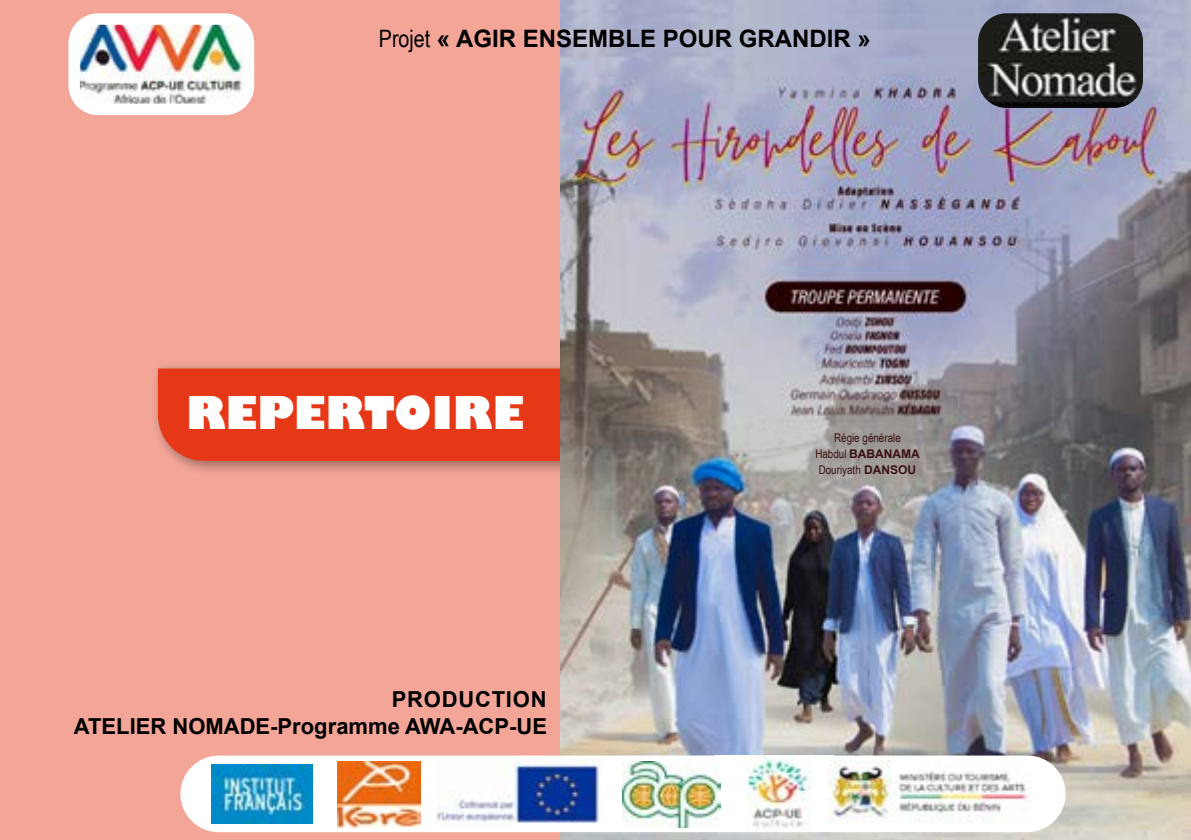
<style>
.page{position:relative;width:1191px;height:840px;background:#fff}
.page>*{position:absolute;margin:0;border:0;box-sizing:border-box;transform-origin:0 0}
.t1{font:800 44px "Gill Sans";color:#fff}
.t2{font:700 24px "Arial";color:#000}
.t3{font:700 22px/26.4px "Arial";color:#000;text-align:right}
.t4{font:12px "Arial Narrow";color:#3b1012}
.t5{font:700 12px "Arial";color:#3b1012}
.s1{font-family:"Arial Narrow";font-weight:400}
.s2{font-family:"Arial";font-weight:700}
</style>
<div class="page">
<div style="left:0;top:0;width:561px;height:839px;background:#f3a698"></div>
<img style="left:80px;top:25px;width:162px;height:78px">
<div style="left:68px;top:13px;width:186px;height:102px;border:11px solid #fff;border-radius:24px"></div>
<div style="left:151px;top:362px;width:438px;height:114px;background:#000;opacity:.35"></div>
<div style="left:158px;top:368px;width:402px;height:92px;background:#e63816"></div>
<img style="left:560px;top:0;width:631px;height:839px">
<div style="left:180px;top:755px;width:885px;height:76px;background:#fff;border-radius:38px"></div>
<img style="left:212px;top:764px;width:101px;height:59px">
<img style="left:337px;top:761px;width:83px;height:65px">
<img style="left:720px;top:755px;width:111px;height:74px">
<img style="left:436px;top:759px;width:163px;height:64px">
<img style="left:978px;top:13px;width:165px;height:95px">
<img style="left:828px;top:760px;width:202px;height:62px">
<img style="left:622px;top:761px;width:98px;height:65px">
<p class="t2" style="left:379px;top:21px;width:493px"><span class="s1">Projet</span> « AGIR ENSEMBLE POUR GRANDIR »</p>
<h1 class="t1" style="left:186px;top:385px;width:339px">REPERTOIRE</h1>
<p class="t3" style="left:74px;top:686px;width:475px">PRODUCTION<br>ATELIER NOMADE-Programme AWA-ACP-UE</p>
<p class="t4" style="left:834px;top:429px;width:68px">Régie générale</p>
<p class="t5" style="left:815px;top:445px;width:106px"><span class="s1">Habdul</span> BABANAMA</p>
<p class="t4" style="left:818px;top:461px;width:99px">Douriyath <span class="s2">DANSOU</span></p>
</div>
